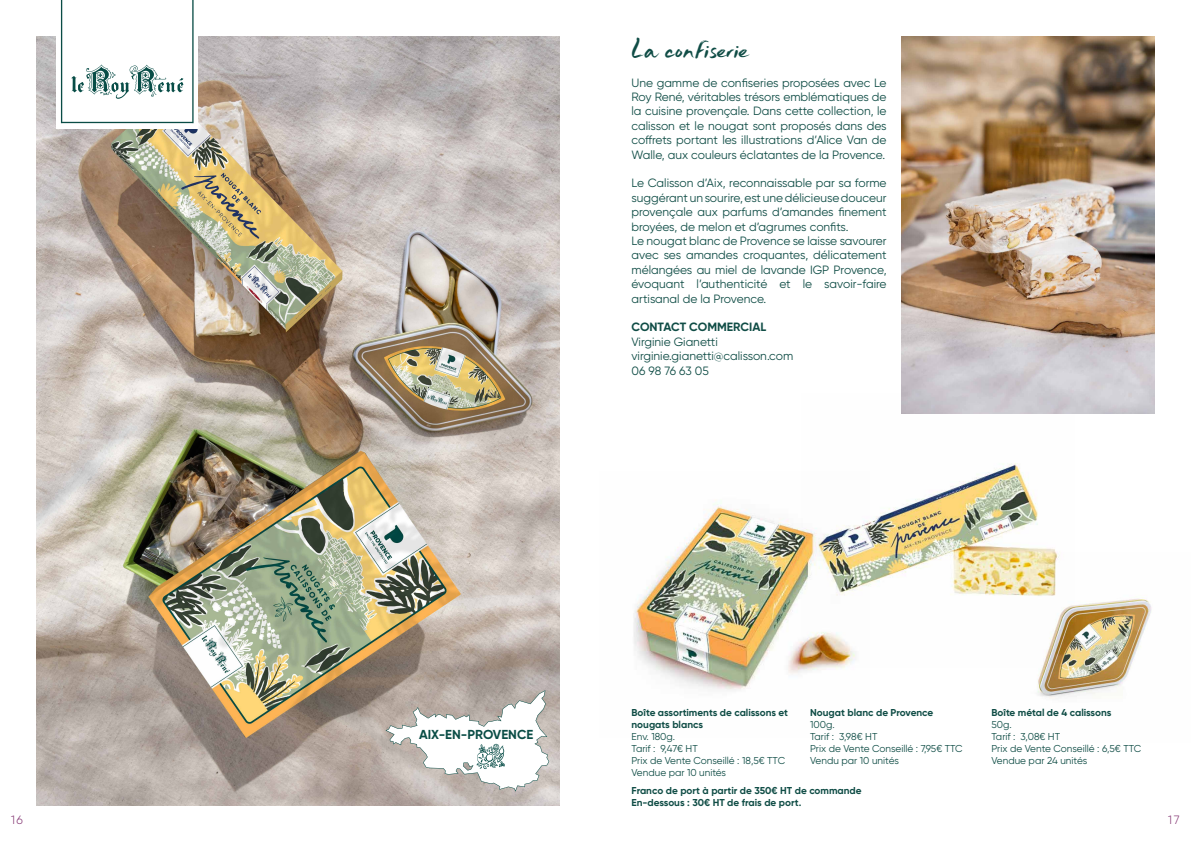
<style>
.page{position:relative;width:1191px;height:842px;background:#fff}
.page>*{position:absolute;margin:0;border:0;box-sizing:border-box;transform-origin:0 0}
.t1{font:29px "Just Wright";color:#104d46}
.t2{font:700 13px "Gilroy";color:#0a4d46}
.t3{font:12px/14.4px "Gilroy";color:#104d46}
.t4{font:700 12px "Gilroy";color:#104d46}
.t5{font:300 12px "Gilroy";color:#7d2b6b}
.t6{font:10px/12px "Gilroy";color:#104d46}
.t7{font:700 10px/12px "Gilroy";color:#104d46}
</style>
<div class="page">
<img style="left:869px;top:463px;width:187px;height:132px">
<img style="left:36px;top:36px;width:523px;height:770px">
<div style="left:57px;top:0;width:141px;height:128px;background:linear-gradient(to right,#fff,#fff)"></div>
<svg style="left:61px;top:0;width:133px;height:123px"></svg>
<svg style="left:386px;top:690px;width:163px;height:101px"></svg>
<img style="left:901px;top:36px;width:254px;height:378px">
<img style="left:634px;top:500px;width:235px;height:190px">
<img style="left:1000px;top:552px;width:152px;height:147px">
<h1 class="t1" style="left:631px;top:30px;width:118px">La confiserie</h1>
<p class="t3" style="left:631px;top:75px;width:257px;text-align:justify">Une gamme de confiseries proposées avec Le Roy René, véritables trésors emblématiques de la cuisine provençale. Dans cette collection, le calisson et le nougat sont proposés dans des coffrets portant les illustrations d’Alice Van de Walle, aux couleurs éclatantes de la Provence.</p>
<p class="t3" style="left:631px;top:176px;width:257px">Le Calisson d’Aix, reconnaissable par sa forme suggérant un sourire, est une délicieuse douceur provençale aux parfums d’amandes finement broyées, de melon et d’agrumes confits.<br>Le nougat blanc de Provence se laisse savourer avec ses amandes croquantes, délicatement mélangées au miel de lavande IGP Provence, évoquant l’authenticité et le savoir-faire artisanal de la Provence.</p>
<p class="t4" style="left:631px;top:320px;width:136px">CONTACT COMMERCIAL</p>
<p class="t3" style="left:631px;top:334px;width:163px">Virginie Gianetti virginie.gianetti@calisson.com<br>06 98 76 63 05</p>
<p class="t2" style="left:419px;top:726px;width:116px">AIX-EN-PROVENCE</p>
<p class="t7" style="left:631px;top:706px;width:158px">Boîte assortiments de calissons et nougats blancs</p>
<p class="t6" style="left:631px;top:730px;width:155px">Env. 180g.<br>Tarif : 9,47€ HT<br>Prix de Vente Conseillé : 18,5€ TTC<br>Vendue par 10 unités</p>
<p class="t7" style="left:810px;top:706px;width:125px">Nougat blanc de Provence</p>
<p class="t6" style="left:810px;top:718px;width:154px">100g.<br>Tarif : 3,98€ HT<br>Prix de Vente Conseillé : 7,95€ TTC<br>Vendu par 10 unités</p>
<p class="t7" style="left:631px;top:784px;width:232px">Franco de port à partir de 350€ HT de commande<br>En-dessous : 30€ HT de frais de port.</p>
<p class="t7" style="left:991px;top:706px;width:121px">Boîte métal de 4 calissons</p>
<p class="t6" style="left:991px;top:718px;width:151px">50g.<br>Tarif : 3,08€ HT<br>Prix de Vente Conseillé : 6,5€ TTC<br>Vendue par 24 unités</p>
<p class="t5" style="left:11px;top:812px;width:13px">16</p>
<p class="t5" style="left:1168px;top:812px;width:13px">17</p>
</div>
